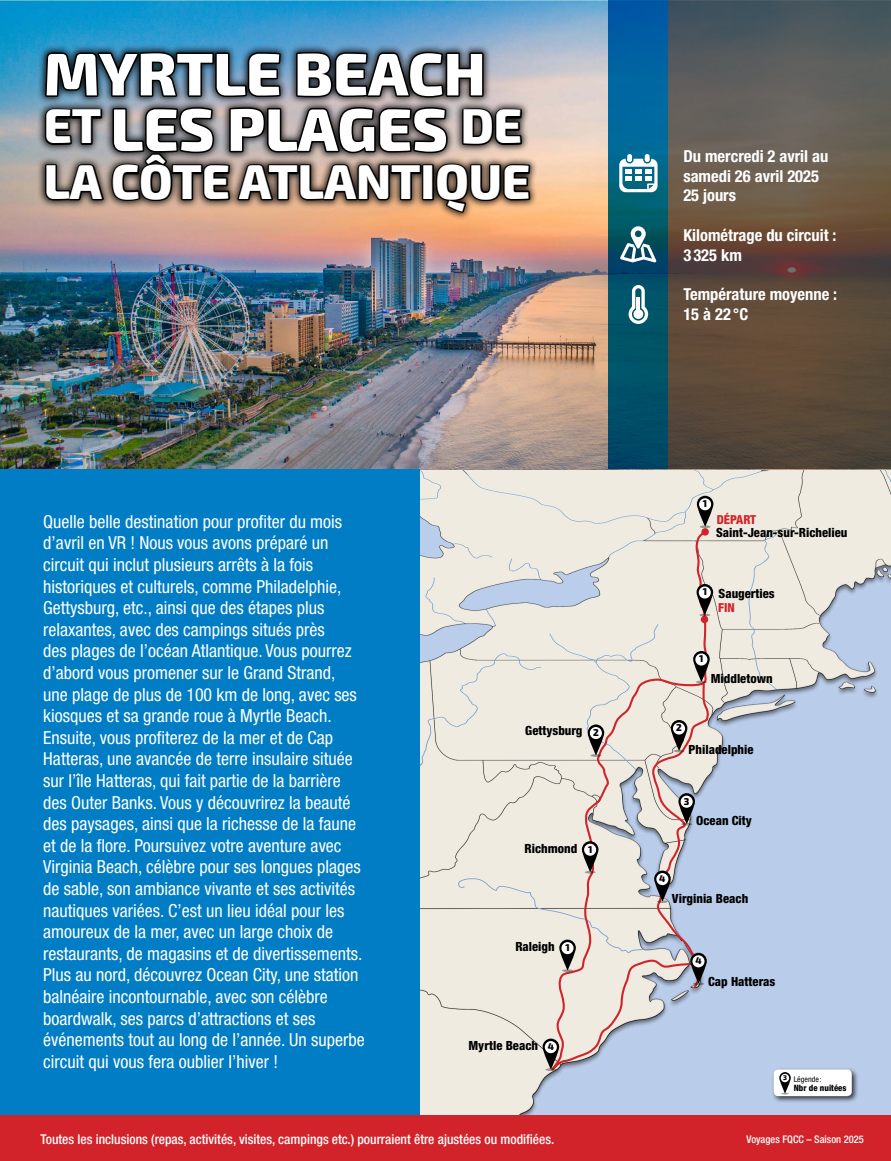
<style>
.page{position:relative;width:891px;height:1161px;background:#fff}
.page>*{position:absolute;margin:0;border:0;box-sizing:border-box;transform-origin:0 0}
.t1{font:800 60px/55.5px "Exo 2";color:#fff}
.t2{font:800 48px "Exo 2";color:#fff}
.t3{font:condensed 18px/21.6px "Helvetica Neue";color:#fff}
.t4{font:700 condensed 16.5px/19.8px "Helvetica Neue";color:#fff}
.t5{font:500 condensed 13.5px "Helvetica Neue";color:#fff}
.t6{font:800 condensed 12.6px "Helvetica Neue";color:#000}
.t7{font:800 condensed 12.45px "Helvetica Neue";color:#d2232a}
.t8{font:500 condensed 10.5px "Helvetica Neue";color:#fff}
.t9{font:800 9.75px "Exo 2";color:#000}
.t10{font:800 condensed 8.7px "Helvetica Neue";color:#000}
.t11{font:condensed 7.95px "Helvetica Neue";color:#000}
.t12{font:800 6.75px "Exo 2";color:#000}
.s1{font-size:48px}
</style>
<div class="page">
<img style="left:420px;top:469px;width:471px;height:645px">
<svg style="left:550px;top:530px;width:160px;height:542px;background:#e1deda"></svg>
<svg style="left:700px;top:525px;width:11px;height:3px"></svg>
<svg style="left:697px;top:496px;width:16px;height:31px"></svg>
<div style="left:699px;top:498px;width:12px;height:12px;background:#fff;border-radius:50%"></div>
<div style="left:701px;top:528px;width:8px;height:8px;background:#d2232a;border-radius:50%"></div>
<div style="left:701px;top:616px;width:7px;height:7px;background:#d2232a;border-radius:50%"></div>
<svg style="left:699px;top:614px;width:11px;height:2px"></svg>
<svg style="left:697px;top:584px;width:16px;height:31px"></svg>
<div style="left:699px;top:586px;width:12px;height:13px;background:#fff;border-radius:50%"></div>
<svg style="left:590px;top:754px;width:11px;height:3px"></svg>
<svg style="left:588px;top:724px;width:16px;height:31px"></svg>
<div style="left:590px;top:727px;width:12px;height:12px;background:#fff;border-radius:50%"></div>
<svg style="left:585px;top:871px;width:11px;height:3px"></svg>
<svg style="left:582px;top:841px;width:16px;height:31px"></svg>
<div style="left:584px;top:844px;width:12px;height:12px;background:#fff;border-radius:50%"></div>
<svg style="left:562px;top:969px;width:11px;height:3px"></svg>
<svg style="left:559px;top:940px;width:17px;height:31px"></svg>
<div style="left:561px;top:942px;width:13px;height:12px;background:#fff;border-radius:50%"></div>
<svg style="left:545px;top:1068px;width:11px;height:3px"></svg>
<svg style="left:543px;top:1039px;width:16px;height:31px"></svg>
<div style="left:545px;top:1041px;width:12px;height:12px;background:#fff;border-radius:50%"></div>
<svg style="left:651px;top:681px;width:59px;height:308px;background:#c5c3c9"></svg>
<svg style="left:693px;top:651px;width:17px;height:31px"></svg>
<div style="left:695px;top:653px;width:12px;height:13px;background:#fff;border-radius:50%"></div>
<img style="left:0;top:0;width:609px;height:469px">
<svg style="left:668px;top:0;width:223px;height:469px;background:#5d5146"></svg>
<svg style="left:609px;top:0;width:59px;height:469px;background:#00587e"></svg>
<div style="left:0;top:469px;width:420px;height:649px;background:#007dc5"></div>
<div style="left:627px;top:154px;width:5px;height:8px;background:#fff;border-radius:2px"></div>
<div style="left:645px;top:154px;width:5px;height:8px;background:#fff;border-radius:2px"></div>
<svg style="left:619px;top:159px;width:39px;height:33px"></svg>
<svg style="left:620px;top:226px;width:36px;height:36px"></svg>
<svg style="left:629px;top:285px;width:19px;height:39px"></svg>
<svg style="left:633px;top:309px;width:10px;height:10px"></svg>
<hr style="left:637px;top:297px;width:3px;height:17px;background:#fff">
<div style="left:37px;top:43px;width:501px;height:178px;background:#000;opacity:.8"></div>
<svg style="left:44px;top:50px;width:238px;height:49px;background:#233440"></svg>
<svg style="left:295px;top:50px;width:190px;height:49px;background:#2a2f34"></svg>
<svg style="left:43px;top:106px;width:489px;height:109px;background:#5d5149"></svg>
<div style="left:771px;top:1067px;width:89px;height:37px;background:#000;opacity:.75"></div>
<div style="left:774px;top:1069px;width:78px;height:27px;background:#fff;border-radius:5px"></div>
<svg style="left:779px;top:1072px;width:12px;height:22px"></svg>
<div style="left:781px;top:1074px;width:8px;height:8px;background:#fff;border-radius:50%"></div>
<div style="left:0;top:1115px;width:891px;height:46px;background:#d2232a"></div>
<h1 class="t1" style="left:44px;top:48px;width:480px">MYRTLE BEACH<br><span class="s1">ET</span> LES PLAGES <span class="s1">DE</span></h1>
<h2 class="t2" style="left:44px;top:153px;width:488px">LA CÔTE ATLANTIQUE</h2>
<p class="t4" style="left:683px;top:146px;width:146px">Du mercredi 2 avril au samedi 26 avril 2025<br>25 jours</p>
<p class="t4" style="left:683px;top:225px;width:155px">Kilométrage du circuit :<br>3 325 km</p>
<p class="t4" style="left:683px;top:284px;width:155px">Température moyenne :<br>15 à 22 °C</p>
<p class="t3" style="left:43px;top:511px;width:323px">Quelle belle destination pour profiter du mois d’avril en VR ! Nous vous avons préparé un circuit qui inclut plusieurs arrêts à la fois historiques et culturels, comme Philadelphie, Gettysburg, etc., ainsi que des étapes plus relaxantes, avec des campings situés près<br>des plages de l’océan Atlantique. Vous pourrez d’abord vous promener sur le Grand Strand,<br>une plage de plus de 100 km de long, avec ses kiosques et sa grande roue à Myrtle Beach.<br>Ensuite, vous profiterez de la mer et de Cap Hatteras, une avancée de terre insulaire située sur l’île Hatteras, qui fait partie de la barrière des Outer Banks. Vous y découvrirez la beauté des paysages, ainsi que la richesse de la faune et de la flore. Poursuivez votre aventure avec Virginia Beach, célèbre pour ses longues plages de sable, son ambiance vivante et ses activités nautiques variées. C’est un lieu idéal pour les amoureux de la mer, avec un large choix de restaurants, de magasins et de divertissements.<br>Plus au nord, découvrez Ocean City, une station balnéaire incontournable, avec son célèbre boardwalk, ses parcs d’attractions et ses événements tout au long de l’année. Un superbe circuit qui vous fera oublier l’hiver !</p>
<p class="t6" style="left:525px;top:723px;width:59px">Gettysburg</p>
<p class="t9" style="left:593px;top:727px;width:7px">2</p>
<p class="t6" style="left:525px;top:841px;width:54px">Richmond</p>
<p class="t9" style="left:588px;top:843px;width:6px">1</p>
<p class="t6" style="left:515px;top:939px;width:41px">Raleigh</p>
<p class="t9" style="left:565px;top:942px;width:6px">1</p>
<p class="t6" style="left:468px;top:1038px;width:71px">Myrtle Beach</p>
<p class="t9" style="left:548px;top:1041px;width:8px">4</p>
<p class="t9" style="left:703px;top:498px;width:6px">1</p>
<p class="t7" style="left:717px;top:512px;width:41px">DÉPART</p>
<p class="t6" style="left:716px;top:525px;width:133px">Saint-Jean-sur-Richelieu</p>
<p class="t9" style="left:703px;top:586px;width:6px">1</p>
<p class="t6" style="left:719px;top:586px;width:58px">Saugerties</p>
<p class="t7" style="left:718px;top:600px;width:18px">FIN</p>
<p class="t9" style="left:699px;top:653px;width:6px">1</p>
<p class="t9" style="left:676px;top:722px;width:7px">2</p>
<p class="t6" style="left:711px;top:671px;width:63px">Middletown</p>
<p class="t6" style="left:689px;top:741px;width:66px">Philadelphie</p>
<p class="t9" style="left:684px;top:795px;width:7px">3</p>
<p class="t9" style="left:659px;top:873px;width:8px">4</p>
<p class="t6" style="left:696px;top:813px;width:57px">Ocean City</p>
<p class="t6" style="left:672px;top:890px;width:78px">Virginia Beach</p>
<p class="t9" style="left:695px;top:955px;width:8px">4</p>
<p class="t6" style="left:708px;top:974px;width:69px">Cap Hatteras</p>
<p class="t12" style="left:783px;top:1074px;width:5px">3</p>
<p class="t11" style="left:794px;top:1074px;width:29px">Légende :</p>
<p class="t10" style="left:794px;top:1083px;width:54px">Nbr de nuitées</p>
<p class="t5" style="left:40px;top:1131px;width:515px">Toutes les inclusions (repas, activités, visites, campings etc.) pourraient être ajustées ou modifiées.</p>
<p class="t8" style="left:747px;top:1133px;width:119px">Voyages FQCC – Saison 2025</p>
</div>
